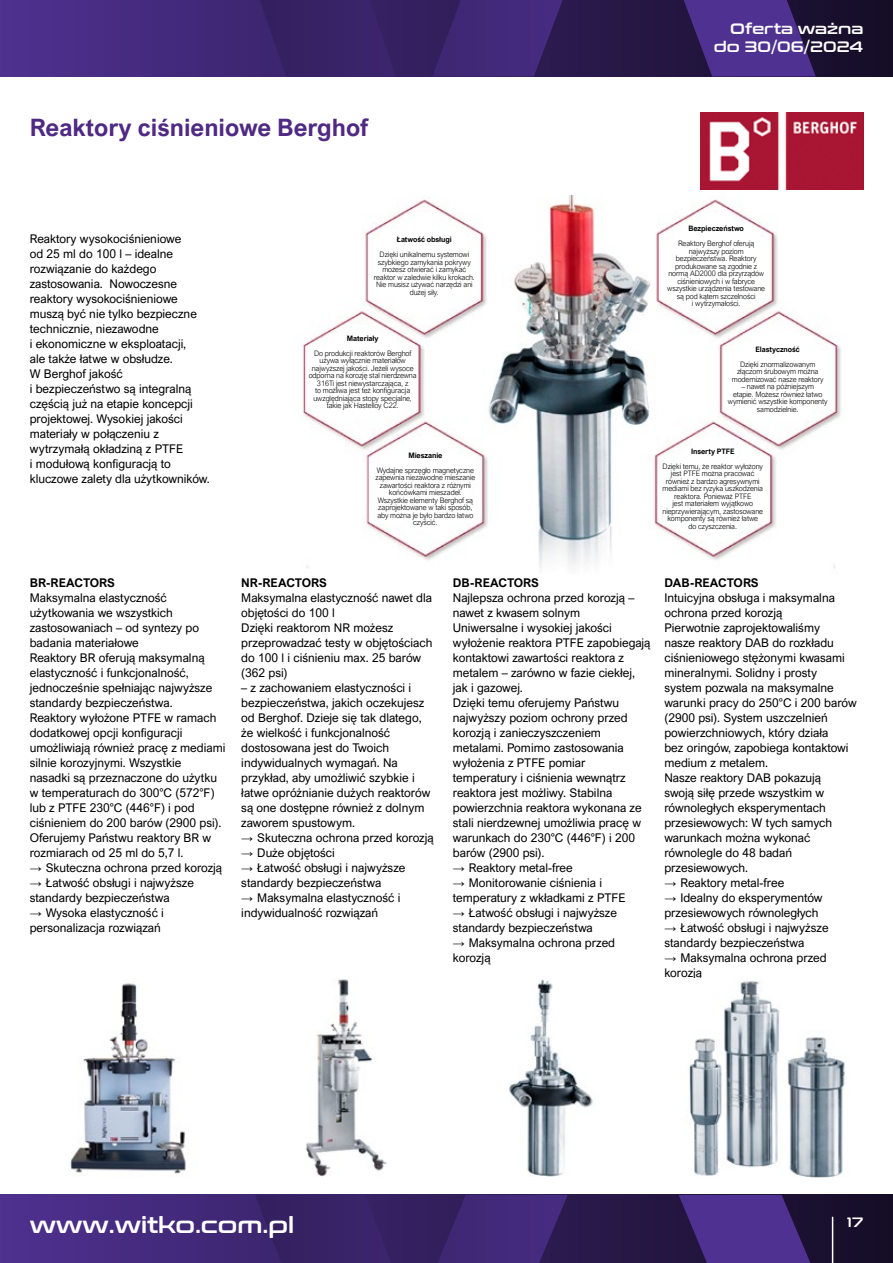
<style>
.page{position:relative;width:893px;height:1263px;background:#fff}
.page>*{position:absolute;margin:0;border:0;box-sizing:border-box;transform-origin:0 0}
.t1{font:700 24px "Arial Nova";color:#4f2983}
.t2{font:22.65px "Conthrax Sb";color:#fff}
.t3{font:15px/18px "Conthrax Sb";color:#fff;text-align:right}
.t4{font:13.5px "Conthrax Sb";color:#fff}
.t5{font:12px/15px "Arial Nova";color:#000}
.t6{font:700 12px "Arial Nova";letter-spacing:-.01em;color:#000}
.t7{font:300 7.5px/7.5px "Arial Nova";letter-spacing:-.01em;color:#000;text-align:center}
.t8{font:700 7.5px "Arial Nova";letter-spacing:-.01em;color:#000}
.s1{font-family:"Arial";font-weight:900}
</style>
<div class="page">
<img style="left:701px;top:112px;width:162px;height:77px">
<img style="left:302px;top:196px;width:539px;height:372px">
<img style="left:70px;top:983px;width:116px;height:191px">
<img style="left:306px;top:979px;width:81px;height:198px">
<img style="left:509px;top:979px;width:84px;height:198px">
<img style="left:689px;top:981px;width:156px;height:196px">
<svg style="left:0;top:0;width:893px;height:77px;background:#3b246d"></svg>
<svg style="left:255px;top:0;width:561px;height:77px;background:#382267"></svg>
<svg style="left:0;top:1195px;width:893px;height:68px;background:#3b246d"></svg>
<svg style="left:255px;top:1195px;width:561px;height:68px;background:#382267"></svg>
<hr style="left:832px;top:1217px;width:1px;height:46px;background:#fff">
<h1 class="t1" style="left:30px;top:113px;width:340px">Reaktory ciśnieniowe Berghof</h1>
<p class="t3" style="left:714px;top:19px;width:151px">Oferta ważna do 30/06/2024</p>
<p class="t5" style="left:30px;top:231px;width:182px">Reaktory wysokociśnieniowe<br>od 25 ml do 100 l – idealne rozwiązanie do każdego zastosowania. Nowoczesne reaktory wysokociśnieniowe muszą być nie tylko bezpieczne technicznie, niezawodne<br>i ekonomiczne w eksploatacji,<br>ale także łatwe w obsłudze.<br>W Berghof jakość<br>i bezpieczeństwo są integralną częścią już na etapie koncepcji projektowej. Wysokiej jakości materiały w połączeniu z wytrzymałą okładziną z PTFE<br>i modułową konfiguracją to kluczowe zalety dla użytkowników.</p>
<p class="t8" style="left:397px;top:235px;width:56px">Łatwość obsługi</p>
<p class="t7" style="left:374px;top:251px;width:103px">Dzięki unikalnemu systemowi szybkiego zamykania pokrywy możesz otwierać i zamykać reaktor w zaledwie kilku krokach.<br>Nie musisz używać narzędzi ani dużej siły.</p>
<p class="t8" style="left:347px;top:334px;width:33px">Materiały</p>
<p class="t7" style="left:309px;top:349px;width:110px">Do produkcji reaktorów Berghof używa wyłącznie materiałów najwyższej jakości. Jeżeli wysoce odporna na korozję stal nierdzewna<br>316Ti jest niewystarczająca, z<br>to możliwa jest też konfiguracja uwzględniająca stopy specjalne, takie jak Hastelloy C22.</p>
<p class="t8" style="left:408px;top:451px;width:36px">Mieszanie</p>
<p class="t7" style="left:376px;top:466px;width:101px">Wydajne sprzęgło magnetyczne zapewnia niezawodne mieszanie zawartości reaktora z różnymi końcówkami mieszadeł.<br>Wszystkie elementy Berghof są zaprojektowane w taki sposób, aby można je było bardzo łatwo czyścić.</p>
<p class="t8" style="left:688px;top:224px;width:57px">Bezpieczeństwo</p>
<p class="t7" style="left:667px;top:240px;width:99px">Reaktory Berghof oferują najwyższy poziom bezpieczeństwa. Reaktory produkowane są zgodnie z normą AD2000 dla przyrządów ciśnieniowych i w fabryce wszystkie urządzenia testowane są pod kątem szczelności<br>i wytrzymałości.</p>
<p class="t8" style="left:755px;top:345px;width:46px">Elastyczność</p>
<p class="t7" style="left:732px;top:360px;width:93px">Dzięki znormalizowanym złączom śrubowym można modernizować nasze reaktory</p>
<p class="t7" style="left:728px;top:383px;width:101px">– nawet na późniejszym<br>etapie. Możesz również łatwo wymienić wszystkie komponenty samodzielnie.</p>
<p class="t8" style="left:691px;top:447px;width:45px">Inserty PTFE</p>
<p class="t7" style="left:662px;top:462px;width:102px">Dzięki temu, że reaktor wyłożony jest PTFE można pracować również z bardzo agresywnymi mediami bez ryzyka uszkodzenia reaktora. Ponieważ PTFE<br>jest materiałem wyjątkowo nieprzywierającym, zastosowane komponenty są również łatwe<br>do czyszczenia.</p>
<p class="t6" style="left:30px;top:576px;width:87px">BR-REACTORS</p>
<p class="t5" style="left:30px;top:590px;width:197px">Maksymalna elastyczność użytkowania we wszystkich zastosowaniach – od syntezy po badania materiałowe<br>Reaktory BR oferują maksymalną elastyczność i funkcjonalność, jednocześnie spełniając najwyższe standardy bezpieczeństwa.<br>Reaktory wyłożone PTFE w ramach dodatkowej opcji konfiguracji umożliwiają również pracę z mediami silnie korozyjnymi. Wszystkie<br>nasadki są przeznaczone do użytku w temperaturach do 300°C (572°F) lub z PTFE 230°C (446°F) i pod ciśnieniem do 200 barów (2900 psi).<br>Oferujemy Państwu reaktory BR w rozmiarach od 25 ml do 5,7 l.</p>
<p class="t5" style="left:30px;top:860px;width:194px"><span class="s1">→</span> Skuteczna ochrona przed korozją</p>
<p class="t5" style="left:30px;top:875px;width:166px"><span class="s1">→</span> Łatwość obsługi i najwyższe standardy bezpieczeństwa</p>
<p class="t5" style="left:30px;top:905px;width:136px"><span class="s1">→</span> Wysoka elastyczność i personalizacja rozwiązań</p>
<p class="t6" style="left:241px;top:576px;width:87px">NR-REACTORS</p>
<p class="t5" style="left:241px;top:590px;width:193px">Maksymalna elastyczność nawet dla objętości do 100 l<br>Dzięki reaktorom NR możesz przeprowadzać testy w objętościach do 100 l i ciśnieniu max. 25 barów (362 psi)</p>
<p class="t5" style="left:241px;top:680px;width:191px">– z zachowaniem elastyczności i bezpieczeństwa, jakich oczekujesz od Berghof. Dzieje się tak dlatego, że wielkość i funkcjonalność dostosowana jest do Twoich indywidualnych wymagań. Na przykład, aby umożliwić szybkie i łatwe opróżnianie dużych reaktorów są one dostępne również z dolnym zaworem spustowym.</p>
<p class="t5" style="left:241px;top:830px;width:194px"><span class="s1">→</span> Skuteczna ochrona przed korozją</p>
<p class="t5" style="left:241px;top:845px;width:95px"><span class="s1">→</span> Duże objętości</p>
<p class="t5" style="left:241px;top:860px;width:166px"><span class="s1">→</span> Łatwość obsługi i najwyższe standardy bezpieczeństwa</p>
<p class="t5" style="left:241px;top:890px;width:161px"><span class="s1">→</span> Maksymalna elastyczność i indywidualność rozwiązań</p>
<p class="t6" style="left:453px;top:576px;width:87px">DB-REACTORS</p>
<p class="t5" style="left:453px;top:590px;width:199px">Najlepsza ochrona przed korozją – nawet z kwasem solnym<br>Uniwersalne i wysokiej jakości wyłożenie reaktora PTFE zapobiegają kontaktowi zawartości reaktora z metalem – zarówno w fazie ciekłej, jak i gazowej.<br>Dzięki temu oferujemy Państwu najwyższy poziom ochrony przed korozją i zanieczyszczeniem metalami. Pomimo zastosowania wyłożenia z PTFE pomiar temperatury i ciśnienia wewnątrz reaktora jest możliwy. Stabilna powierzchnia reaktora wykonana ze stali nierdzewnej umożliwia pracę w warunkach do 230°C (446°F) i 200 barów (2900 psi).</p>
<p class="t5" style="left:453px;top:860px;width:121px"><span class="s1">→</span> Reaktory metal-free</p>
<p class="t5" style="left:453px;top:875px;width:174px"><span class="s1">→</span> Monitorowanie ciśnienia i temperatury z wkładkami z PTFE</p>
<p class="t5" style="left:453px;top:905px;width:166px"><span class="s1">→</span> Łatwość obsługi i najwyższe standardy bezpieczeństwa</p>
<p class="t5" style="left:453px;top:935px;width:164px"><span class="s1">→</span> Maksymalna ochrona przed korozją</p>
<p class="t6" style="left:664px;top:576px;width:96px">DAB-REACTORS</p>
<p class="t5" style="left:664px;top:590px;width:194px">Intuicyjna obsługa i maksymalna ochrona przed korozją<br>Pierwotnie zaprojektowaliśmy<br>nasze reaktory DAB do rozkładu ciśnieniowego stężonymi kwasami mineralnymi. Solidny i prosty system pozwala na maksymalne warunki pracy do 250°C i 200 barów (2900 psi). System uszczelnień powierzchniowych, który działa<br>bez oringów, zapobiega kontaktowi medium z metalem.<br>Nasze reaktory DAB pokazują<br>swoją siłę przede wszystkim w równoległych eksperymentach przesiewowych: W tych samych warunkach można wykonać równolegle do 48 badań przesiewowych.</p>
<p class="t5" style="left:664px;top:875px;width:121px"><span class="s1">→</span> Reaktory metal-free</p>
<p class="t5" style="left:664px;top:890px;width:160px"><span class="s1">→</span> Idealny do eksperymentów przesiewowych równoległych</p>
<p class="t5" style="left:664px;top:920px;width:166px"><span class="s1">→</span> Łatwość obsługi i najwyższe standardy bezpieczeństwa</p>
<p class="t5" style="left:664px;top:950px;width:164px"><span class="s1">→</span> Maksymalna ochrona przed korozją</p>
<h2 class="t2" style="left:30px;top:1208px;width:266px">www.witko.com.pl</h2>
<p class="t4" style="left:847px;top:1211px;width:18px">17</p>
</div>
